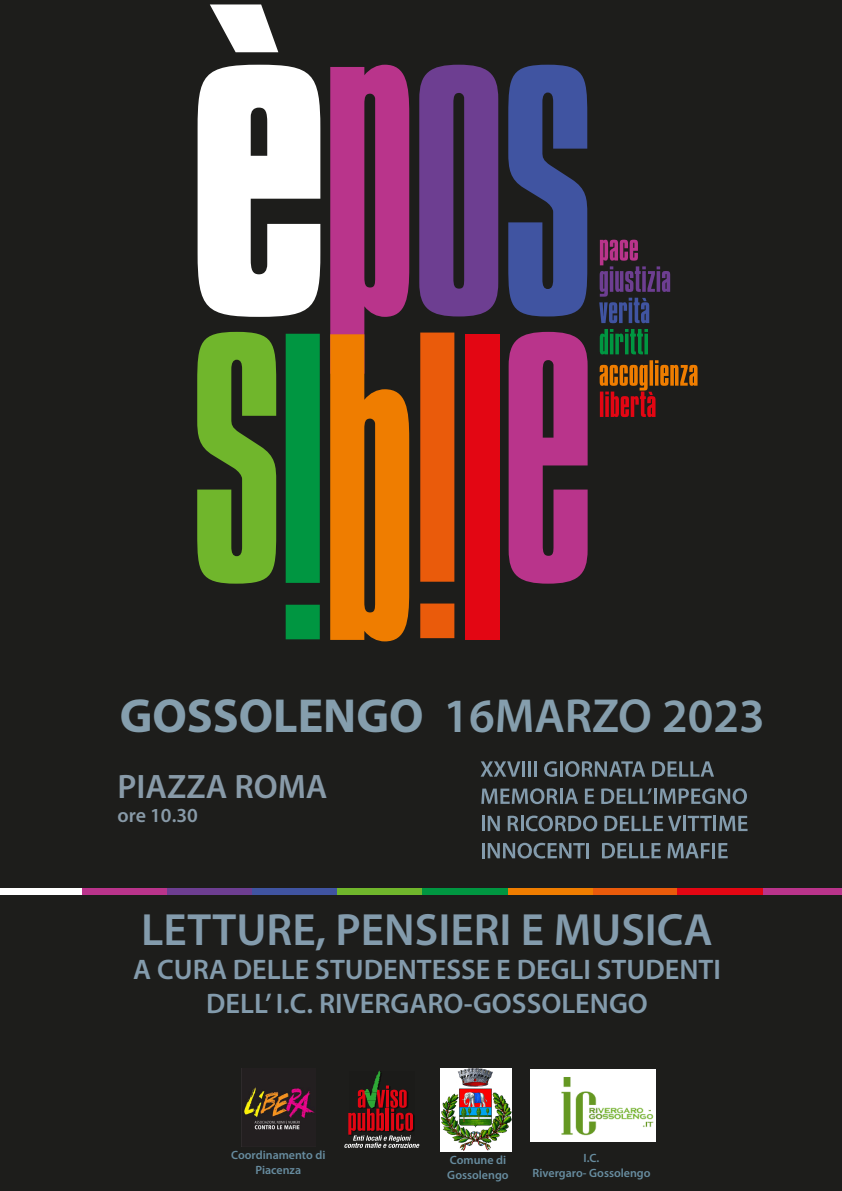
<style>
.page{position:relative;width:842px;height:1191px;background:#1d1d1b}
.page>*{position:absolute;margin:0;border:0;box-sizing:border-box;transform-origin:0 0}
.t1{font:600 48px "Myriad Pro";color:#859ead}
.t2{font:600 45.4px "Myriad Pro";color:#839bac}
.t3{font:600 34px "Myriad Pro";color:#889aa8}
.t4{font:600 28.3px/34px "Myriad Pro";color:#839bac;text-align:center}
.t5{font:600 20px "Myriad Pro";color:#889aa8}
.t6{font:600 12px/14.4px "Myriad Pro";color:#678c9f;text-align:center}
.s1{font-weight:700}
</style>
<div class="page">
<svg style="left:508px;top:65px;width:79px;height:251px"></svg>
<svg style="left:419px;top:65px;width:79px;height:251px;background:#613980"></svg>
<svg style="left:198px;top:4px;width:122px;height:313px"></svg>
<svg style="left:600px;top:360px;width:97px;height:57px"></svg>
<svg style="left:600px;top:329px;width:48px;height:25px"></svg>
<svg style="left:599px;top:240px;width:71px;height:83px"></svg>
<svg style="left:509px;top:332px;width:79px;height:251px"></svg>
<div style="left:465px;top:334px;width:34px;height:305px;background:#e30613"></div>
<svg style="left:420px;top:332px;width:34px;height:306px;background:#d7550c"></svg>
<svg style="left:286px;top:334px;width:34px;height:305px;background:#028d3e"></svg>
<svg style="left:197px;top:332px;width:79px;height:251px"></svg>
<svg style="left:330px;top:65px;width:79px;height:576px"></svg>
<svg style="left:481px;top:761px;width:39px;height:15px"></svg>
<hr style="left:522px;top:761px;width:3px;height:15px;background:#839bac">
<hr style="left:528px;top:761px;width:3px;height:15px;background:#839bac">
<hr style="left:534px;top:761px;width:3px;height:15px;background:#839bac">
<svg style="left:544px;top:761px;width:13px;height:16px"></svg>
<hr style="left:560px;top:761px;width:3px;height:15px;background:#839bac">
<svg style="left:565px;top:761px;width:80px;height:16px"></svg>
<svg style="left:652px;top:761px;width:62px;height:16px"></svg>
<svg style="left:481px;top:788px;width:97px;height:16px"></svg>
<svg style="left:585px;top:788px;width:9px;height:16px"></svg>
<svg style="left:601px;top:788px;width:51px;height:16px"></svg>
<hr style="left:654px;top:788px;width:3px;height:16px;background:#839bac">
<svg style="left:659px;top:788px;width:88px;height:16px"></svg>
<svg style="left:482px;top:816px;width:18px;height:15px"></svg>
<svg style="left:508px;top:815px;width:89px;height:16px"></svg>
<svg style="left:604px;top:815px;width:77px;height:16px"></svg>
<hr style="left:683px;top:816px;width:3px;height:15px;background:#839bac">
<svg style="left:688px;top:816px;width:24px;height:15px"></svg>
<hr style="left:713px;top:816px;width:3px;height:15px;background:#839bac">
<svg style="left:719px;top:816px;width:28px;height:15px"></svg>
<svg style="left:482px;top:842px;width:107px;height:16px"></svg>
<svg style="left:602px;top:843px;width:59px;height:15px"></svg>
<svg style="left:667px;top:843px;width:43px;height:15px"></svg>
<hr style="left:712px;top:843px;width:3px;height:15px;background:#839bac">
<svg style="left:718px;top:843px;width:10px;height:15px"></svg>
<div style="left:0;top:888px;width:82px;height:6px;background:#fff"></div>
<div style="left:82px;top:888px;width:85px;height:6px;background:#b9348b"></div>
<div style="left:167px;top:888px;width:86px;height:6px;background:#6d3e91"></div>
<div style="left:252px;top:888px;width:86px;height:6px;background:#4054a1"></div>
<div style="left:337px;top:888px;width:85px;height:6px;background:#70b62c"></div>
<div style="left:422px;top:888px;width:86px;height:6px;background:#009641"></div>
<div style="left:508px;top:888px;width:86px;height:6px;background:#ef7d00"></div>
<div style="left:593px;top:888px;width:85px;height:6px;background:#ea5b0b"></div>
<div style="left:678px;top:888px;width:85px;height:6px;background:#e30613"></div>
<div style="left:763px;top:888px;width:79px;height:6px;background:#b9348b"></div>
<img style="left:241px;top:1068px;width:74px;height:78px">
<img style="left:441px;top:1068px;width:71px;height:83px">
<img style="left:531px;top:1069px;width:125px;height:72px">
<svg style="left:344px;top:1070px;width:75px;height:77px"></svg>
<h1 class="t1" style="left:120px;top:685px;width:647px"><span class="s1">GOSSOLENGO</span> 16MARZO 2023</h1>
<h3 class="t3" style="left:118px;top:765px;width:211px">PIAZZA ROMA</h3>
<h3 class="t5" style="left:118px;top:803px;width:82px">ore 10.30</h3>
<h2 class="t2" style="left:141px;top:900px;width:573px">LETTURE, PENSIERI E MUSICA</h2>
<h3 class="t4" style="left:133px;top:951px;width:589px">A CURA DELLE STUDENTESSE E DEGLI STUDENTI<br>DELL’ I.C. RIVERGARO-GOSSOLENGO</h3>
<p class="t6" style="left:231px;top:1147px;width:96px">Coordinamento di<br>Piacenza</p>
<p class="t6" style="left:532px;top:1150px;width:120px">I.C.<br>Rivergaro- Gossolengo</p>
<p class="t6" style="left:447px;top:1152px;width:63px;text-align:left">Comune di<br>Gossolengo</p>
</div>
